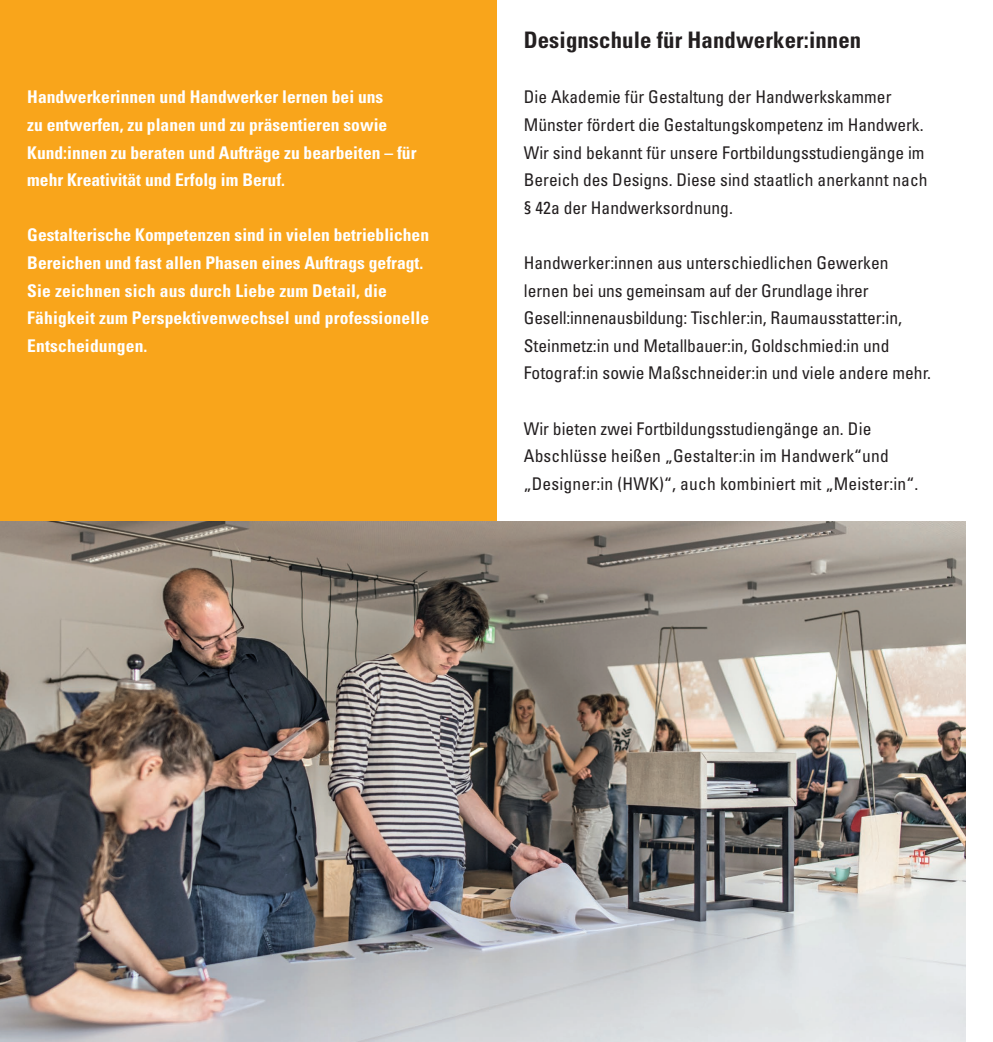
<style>
.page{position:relative;width:993px;height:1042px;background:#fff}
.page>*{position:absolute;margin:0;border:0;box-sizing:border-box;transform-origin:0 0}
.t1{font:700 condensed 22.75px "Univers LT Std";letter-spacing:.005em;color:#231f20}
.t2{font:condensed 17.5px/27.7px "Univers LT Std";color:#231f20}
.t3{font:700 condensed 17.5px/27.7px "Univers LT Std";color:#fff}
</style>
<div class="page">
<div style="left:0;top:0;width:496px;height:780px;background:#f9a51b"></div>
<img style="left:0;top:521px;width:965px;height:521px">
<p class="t3" style="left:27px;top:83px;width:390px">Handwerkerinnen und Handwerker lernen bei uns<br>zu entwerfen, zu planen und zu präsentieren sowie Kund:innen zu beraten und Aufträge zu bearbeiten – für mehr Kreativität und Erfolg im Beruf.</p>
<p class="t3" style="left:27px;top:221px;width:403px">Gestalterische Kompetenzen sind in vielen betrieblichen Bereichen und fast allen Phasen eines Auftrags gefragt.<br>Sie zeichnen sich aus durch Liebe zum Detail, die Fähigkeit zum Perspektivenwechsel und professionelle Entscheidungen.</p>
<h1 class="t1" style="left:523px;top:26px;width:339px">Designschule für Handwerker:innen</h1>
<p class="t2" style="left:523px;top:83px;width:405px">Die Akademie für Gestaltung der Handwerkskammer Münster fördert die Gestaltungskompetenz im Handwerk.<br>Wir sind bekannt für unsere Fortbildungsstudiengänge im Bereich des Designs. Diese sind staatlich anerkannt nach § 42a der Handwerksordnung.</p>
<p class="t2" style="left:523px;top:249px;width:408px">Handwerker:innen aus unterschiedlichen Gewerken lernen bei uns gemeinsam auf der Grundlage ihrer Gesell:innenausbildung: Tischler:in, Raumausstatter:in, Steinmetz:in und Metallbauer:in, Goldschmied:in und Fotograf:in sowie Maßschneider:in und viele andere mehr.</p>
<p class="t2" style="left:523px;top:414px;width:396px">Wir bieten zwei Fortbildungsstudiengänge an. Die<br>Abschlüsse heißen „Gestalter:in im Handwerk“und „Designer:in (HWK)“, auch kombiniert mit „Meister:in“.</p>
</div>
